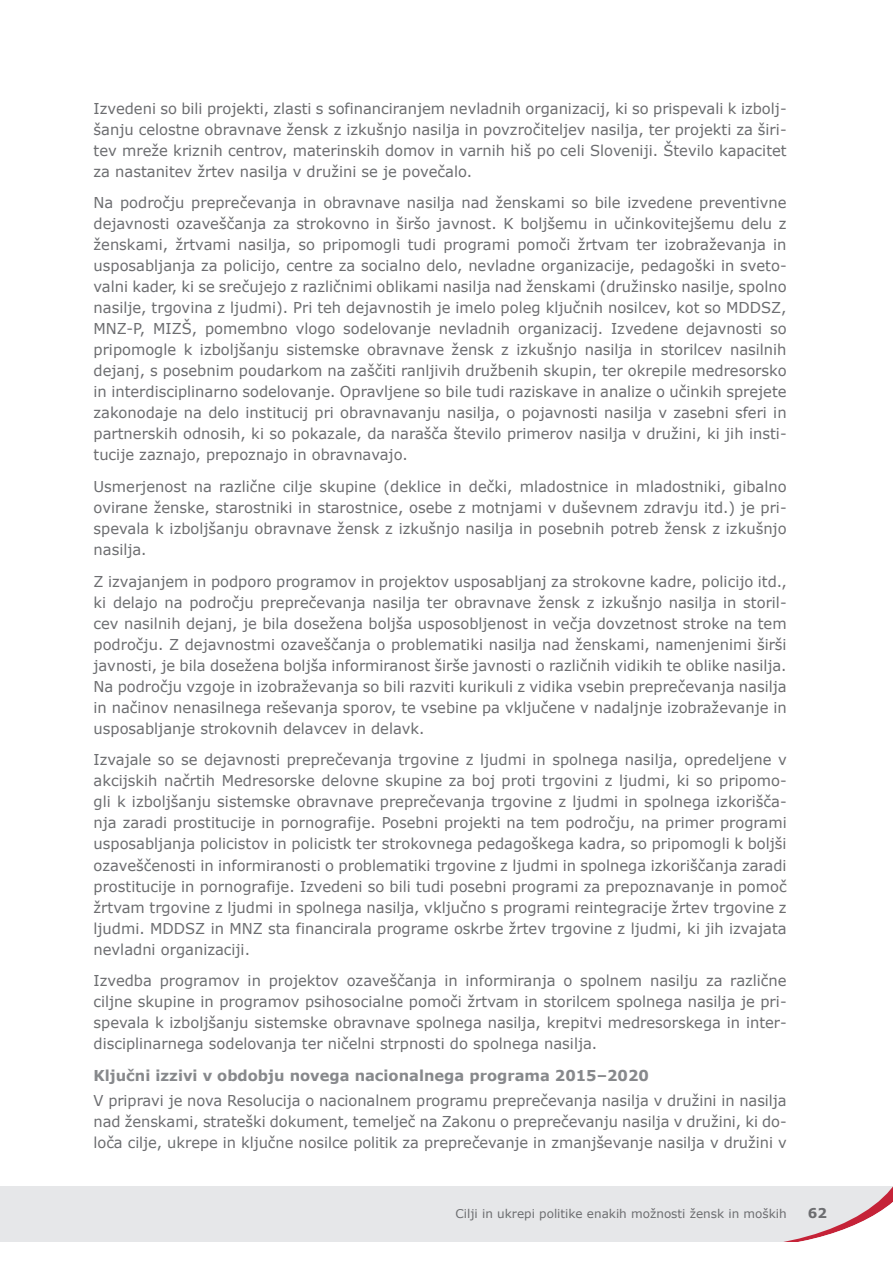
<style>
.page{position:relative;width:893px;height:1263px;background:#fff}
.page>*{position:absolute;margin:0;border:0;box-sizing:border-box;transform-origin:0 0}
.t1{font:15px/21px "Verdana";color:#6c6d70;text-align:justify}
.t2{font:700 15px "Verdana";color:#87898c}
.t3{font:700 13.5px "Verdana";color:#6c6d70}
.t4{font:12px "Verdana";color:#6c6d70}
</style>
<div class="page">
<div style="left:0;top:1186px;width:893px;height:56px;background:#e6e7e9"></div>
<svg style="left:783px;top:1186px;width:110px;height:56px"></svg>
<p class="t1" style="left:94px;top:98px;width:695px">Izvedeni so bili projekti, zlasti s sofinanciranjem nevladnih organizacij, ki so prispevali k izbolj&shy;šanju celostne obravnave žensk z izkušnjo nasilja in povzročiteljev nasilja, ter projekti za širi&shy;tev mreže kriznih centrov, materinskih domov in varnih hiš po celi Sloveniji. Število kapacitet za nastanitev žrtev nasilja v družini se je povečalo.</p>
<p class="t1" style="left:94px;top:192px;width:695px">Na področju preprečevanja in obravnave nasilja nad ženskami so bile izvedene preventivne dejavnosti ozaveščanja za strokovno in širšo javnost. K boljšemu in učinkovitejšemu delu z ženskami, žrtvami nasilja, so pripomogli tudi programi pomoči žrtvam ter izobraževanja in usposabljanja za policijo, centre za socialno delo, nevladne organizacije, pedagoški in sveto&shy;valni kader, ki se srečujejo z različnimi oblikami nasilja nad ženskami (družinsko nasilje, spolno nasilje, trgovina z ljudmi). Pri teh dejavnostih je imelo poleg ključnih nosilcev, kot so MDDSZ, MNZ-P, MIZŠ, pomembno vlogo sodelovanje nevladnih organizacij. Izvedene dejavnosti so pripomogle k izboljšanju sistemske obravnave žensk z izkušnjo nasilja in storilcev nasilnih dejanj, s posebnim poudarkom na zaščiti ranljivih družbenih skupin, ter okrepile medresorsko in interdisciplinarno sodelovanje. Opravljene so bile tudi raziskave in analize o učinkih sprejete zakonodaje na delo institucij pri obravnavanju nasilja, o pojavnosti nasilja v zasebni sferi in partnerskih odnosih, ki so pokazale, da narašča število primerov nasilja v družini, ki jih insti&shy;tucije zaznajo, prepoznajo in obravnavajo.</p>
<p class="t1" style="left:94px;top:476px;width:695px">Usmerjenost na različne cilje skupine (deklice in dečki, mladostnice in mladostniki, gibalno ovirane ženske, starostniki in starostnice, osebe z motnjami v duševnem zdravju itd.) je pri&shy;spevala k izboljšanju obravnave žensk z izkušnjo nasilja in posebnih potreb žensk z izkušnjo nasilja.</p>
<p class="t1" style="left:94px;top:571px;width:695px">Z izvajanjem in podporo programov in projektov usposabljanj za strokovne kadre, policijo itd., ki delajo na področju preprečevanja nasilja ter obravnave žensk z izkušnjo nasilja in storil&shy;cev nasilnih dejanj, je bila dosežena boljša usposobljenost in večja dovzetnost stroke na tem področju. Z dejavnostmi ozaveščanja o problematiki nasilja nad ženskami, namenjenimi širši javnosti, je bila dosežena boljša informiranost širše javnosti o različnih vidikih te oblike nasilja.<br>Na področju vzgoje in izobraževanja so bili razviti kurikuli z vidika vsebin preprečevanja nasilja in načinov nenasilnega reševanja sporov, te vsebine pa vključene v nadaljnje izobraževanje in usposabljanje strokovnih delavcev in delavk.</p>
<p class="t1" style="left:94px;top:750px;width:695px">Izvajale so se dejavnosti preprečevanja trgovine z ljudmi in spolnega nasilja, opredeljene v akcijskih načrtih Medresorske delovne skupine za boj proti trgovini z ljudmi, ki so pripomo&shy;gli k izboljšanju sistemske obravnave preprečevanja trgovine z ljudmi in spolnega izkorišča&shy;nja zaradi prostitucije in pornografije. Posebni projekti na tem področju, na primer programi usposabljanja policistov in policistk ter strokovnega pedagoškega kadra, so pripomogli k boljši ozaveščenosti in informiranosti o problematiki trgovine z ljudmi in spolnega izkoriščanja zaradi prostitucije in pornografije. Izvedeni so bili tudi posebni programi za prepoznavanje in pomoč žrtvam trgovine z ljudmi in spolnega nasilja, vključno s programi reintegracije žrtev trgovine z ljudmi. MDDSZ in MNZ sta financirala programe oskrbe žrtev trgovine z ljudmi, ki jih izvajata nevladni organizaciji.</p>
<p class="t1" style="left:94px;top:970px;width:695px">Izvedba programov in projektov ozaveščanja in informiranja o spolnem nasilju za različne ciljne skupine in programov psihosocialne pomoči žrtvam in storilcem spolnega nasilja je pri&shy;spevala k izboljšanju sistemske obravnave spolnega nasilja, krepitvi medresorskega in inter&shy;disciplinarnega sodelovanja ter ničelni strpnosti do spolnega nasilja.</p>
<p class="t2" style="left:94px;top:1066px;width:557px">Ključni izzivi v obdobju novega nacionalnega programa 2015–2020</p>
<p class="t1" style="left:94px;top:1090px;width:695px">V pripravi je nova Resolucija o nacionalnem programu preprečevanja nasilja v družini in nasilja nad ženskami, strateški dokument, temelječ na Zakonu o preprečevanju nasilja v družini, ki do&shy;loča cilje, ukrepe in ključne nosilce politik za preprečevanje in zmanjševanje nasilja v družini v</p>
<p class="t4" style="left:456px;top:1206px;width:333px">Cilji in ukrepi politike enakih možnosti žensk in moških</p>
<p class="t3" style="left:808px;top:1205px;width:21px">62</p>
</div>
